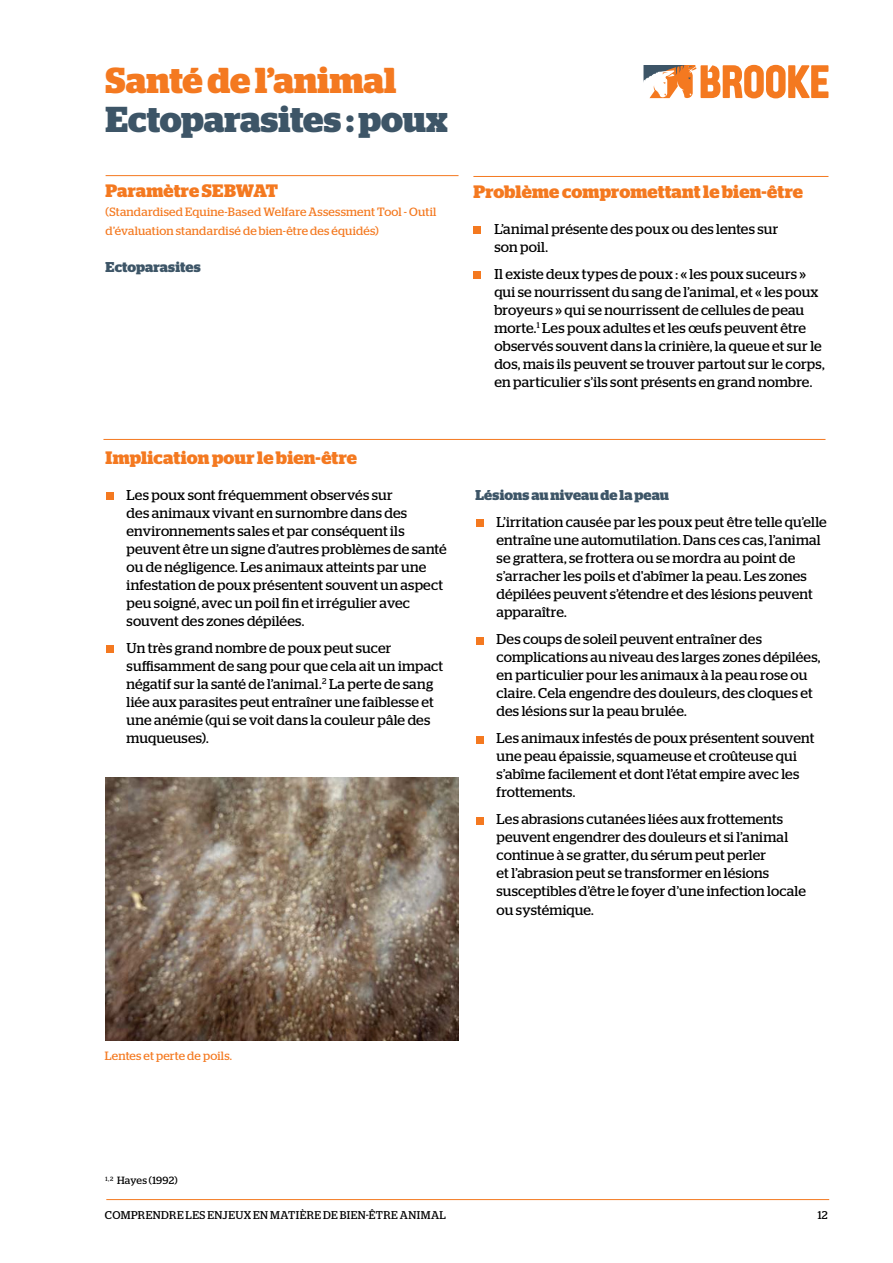
<style>
.page{position:relative;width:893px;height:1263px;background:#fff}
.page>*{position:absolute;margin:0;border:0;box-sizing:border-box;transform-origin:0 0}
.t1{font:700 36px "Stag";color:#3d5567}
.t2{font:700 36px "Stag";color:#f47920}
.t3{font:700 18px "Stag";letter-spacing:.005em;color:#f47920}
.t4{font:14.25px/18px "Stag";letter-spacing:.01em;color:#000}
.t5{font:700 14.25px "Stag";letter-spacing:.005em;color:#3d5567}
.t6{font:12px/18.8px "Stag";letter-spacing:.02em;color:#f47920}
.t7{font:11.25px "Stag";letter-spacing:.04em;color:#000}
.t8{font:10.5px "Stag";letter-spacing:.015em;color:#000}
</style>
<div class="page">
<hr style="left:106px;top:1199px;width:723px;height:1px;background:#f47920">
<hr style="left:106px;top:175px;width:353px;height:1px;background:#f47920">
<div style="left:106px;top:492px;width:7px;height:8px;background:#f47920"></div>
<div style="left:106px;top:645px;width:7px;height:8px;background:#f47920"></div>
<div style="left:476px;top:519px;width:7px;height:8px;background:#f47920"></div>
<div style="left:476px;top:636px;width:7px;height:8px;background:#f47920"></div>
<div style="left:476px;top:735px;width:7px;height:8px;background:#f47920"></div>
<div style="left:476px;top:816px;width:7px;height:8px;background:#f47920"></div>
<hr style="left:103px;top:439px;width:722px;height:1px;background:#f47920">
<img style="left:106px;top:778px;width:353px;height:263px">
<svg style="left:643px;top:65px;width:185px;height:33px"></svg>
<hr style="left:473px;top:176px;width:355px;height:1px;background:#f47920">
<div style="left:473px;top:226px;width:8px;height:8px;background:#f47920"></div>
<div style="left:473px;top:271px;width:8px;height:8px;background:#f47920"></div>
<h1 class="t2" style="left:106px;top:59px;width:292px">Santé de l’animal</h1>
<h1 class="t1" style="left:106px;top:98px;width:344px">Ectoparasites : poux</h1>
<p class="t3" style="left:106px;top:180px;width:174px">Paramètre SEBWAT</p>
<p class="t6" style="left:106px;top:202px;width:332px">(Standardised Equine-Based Welfare Assessment Tool - Outil d’évaluation standardisé de bien-être des équidés)</p>
<p class="t5" style="left:106px;top:259px;width:97px">Ectoparasites</p>
<p class="t3" style="left:106px;top:447px;width:253px">Implication pour le bien-être</p>
<p class="t4" style="left:127px;top:486px;width:322px">Les poux sont fréquemment observés sur<br>des animaux vivant en surnombre dans des environnements sales et par conséquent ils peuvent être un signe d’autres problèmes de santé ou de négligence. Les animaux atteints par une infestation de poux présentent souvent un aspect peu soigné, avec un poil fin et irrégulier avec souvent des zones dépilées.</p>
<p class="t4" style="left:127px;top:639px;width:318px">Un très grand nombre de poux peut sucer suffisamment de sang pour que cela ait un impact négatif sur la santé de l’animal.<sup>2</sup> La perte de sang liée aux parasites peut entraîner une faiblesse et une anémie (qui se voit dans la couleur pâle des muqueuses).</p>
<p class="t3" style="left:473px;top:181px;width:331px">Problème compromettant le bien-être</p>
<p class="t4" style="left:494px;top:220px;width:285px">L’animal présente des poux ou des lentes sur son poil.</p>
<p class="t4" style="left:494px;top:265px;width:332px">Il existe deux types de poux : « les poux suceurs » qui se nourrissent du sang de l’animal, et « les poux broyeurs » qui se nourrissent de cellules de peau morte.<sup>1</sup> Les poux adultes et les œufs peuvent être observés souvent dans la crinière, la queue et sur le dos, mais ils peuvent se trouver partout sur le corps, en particulier s’ils sont présents en grand nombre.</p>
<p class="t5" style="left:475px;top:487px;width:195px">Lésions au niveau de la peau</p>
<p class="t4" style="left:497px;top:513px;width:332px">L’irritation causée par les poux peut être telle qu’elle entraîne une automutilation. Dans ces cas, l’animal se grattera, se frottera ou se mordra au point de s’arracher les poils et d'abîmer la peau. Les zones dépilées peuvent s’étendre et des lésions peuvent apparaître.</p>
<p class="t4" style="left:497px;top:630px;width:325px">Des coups de soleil peuvent entraîner des complications au niveau des larges zones dépilées, en particulier pour les animaux à la peau rose ou claire. Cela engendre des douleurs, des cloques et des lésions sur la peau brulée.</p>
<p class="t4" style="left:497px;top:729px;width:319px">Les animaux infestés de poux présentent souvent une peau épaissie, squameuse et croûteuse qui s’abîme facilement et dont l’état empire avec les frottements.</p>
<p class="t4" style="left:497px;top:810px;width:311px">Les abrasions cutanées liées aux frottements peuvent engendrer des douleurs et si l’animal continue à se gratter, du sérum peut perler<br>et l’abrasion peut se transformer en lésions susceptibles d’être le foyer d’une infection locale ou systémique.</p>
<p class="t6" style="left:105px;top:1046px;width:129px">Lentes et perte de poils.</p>
<p class="t8" style="left:106px;top:1174px;width:73px"><sup>1,</sup> <sup>2</sup> Hayes (1992)</p>
<p class="t7" style="left:105px;top:1209px;width:343px">COMPRENDRE LES ENJEUX EN MATIÈRE DE BIEN-ÊTRE ANIMAL</p>
<p class="t7" style="left:818px;top:1209px;width:12px">12</p>
</div>
